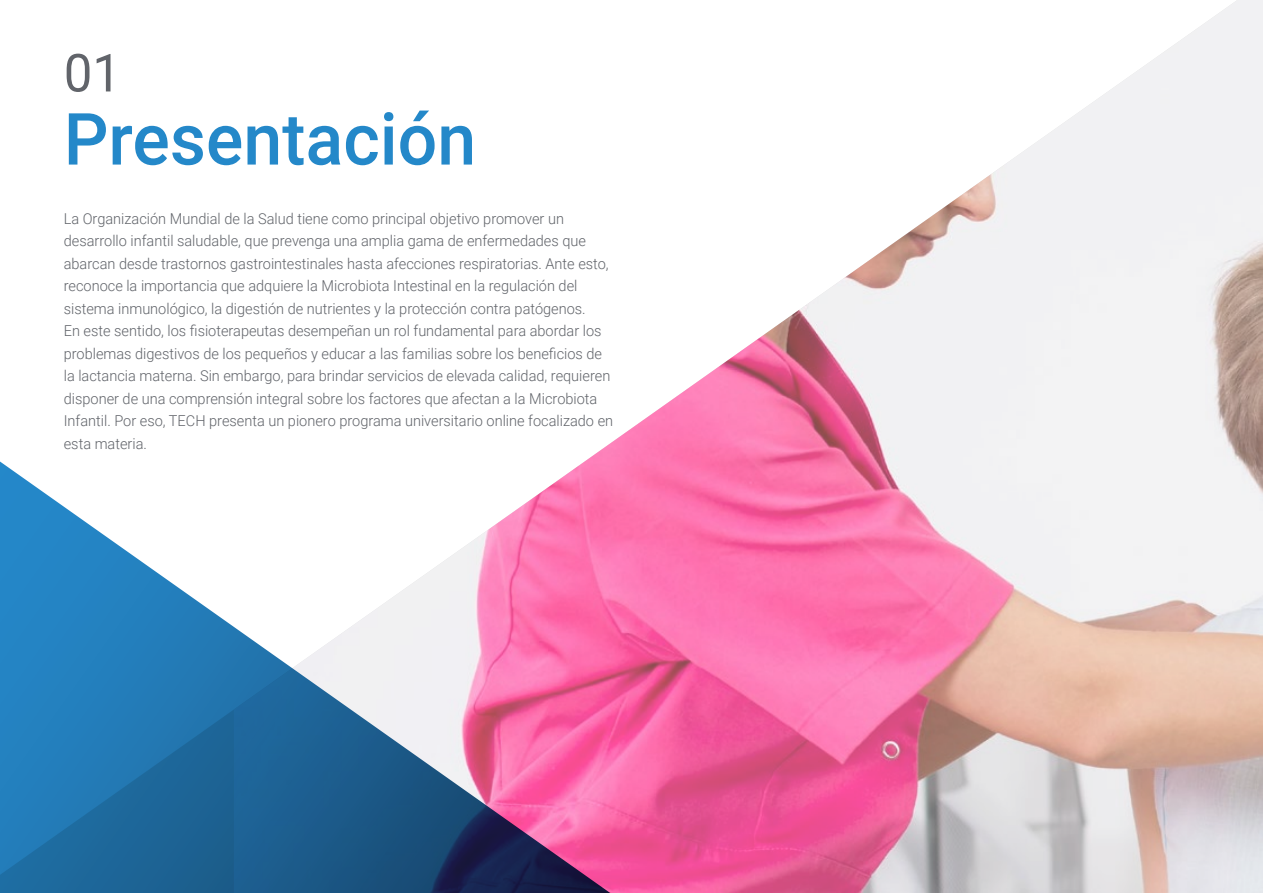
<style>
.page{position:relative;width:1263px;height:893px;background:#fff}
.page>*{position:absolute;margin:0;border:0;box-sizing:border-box;transform-origin:0 0}
.t1{font:500 72px "Roboto";color:#2488c9}
.t2{font:52.5px "Roboto";color:#61646a}
.t3{font:300 15px/22.5px "Roboto";color:#61646a}
</style>
<div class="page">
<img style="left:606px;top:0;width:657px;height:893px">
<svg style="left:0;top:446px;width:640px;height:447px"></svg>
<h2 class="t2" style="left:64px;top:36px;width:59px">01</h2>
<h1 class="t1" style="left:64px;top:89px;width:414px">Presentación</h1>
<p class="t3" style="left:64px;top:207px;width:551px">La Organización Mundial de la Salud tiene como principal objetivo promover un desarrollo infantil saludable, que prevenga una amplia gama de enfermedades que abarcan desde trastornos gastrointestinales hasta afecciones respiratorias. Ante esto, reconoce la importancia que adquiere la Microbiota Intestinal en la regulación del sistema inmunológico, la digestión de nutrientes y la protección contra patógenos.<br>En este sentido, los fisioterapeutas desempeñan un rol fundamental para abordar los problemas digestivos de los pequeños y educar a las familias sobre los beneficios de la lactancia materna. Sin embargo, para brindar servicios de elevada calidad, requieren disponer de una comprensión integral sobre los factores que afectan a la Microbiota Infantil. Por eso, TECH presenta un pionero programa universitario online focalizado en esta materia.</p>
</div>
